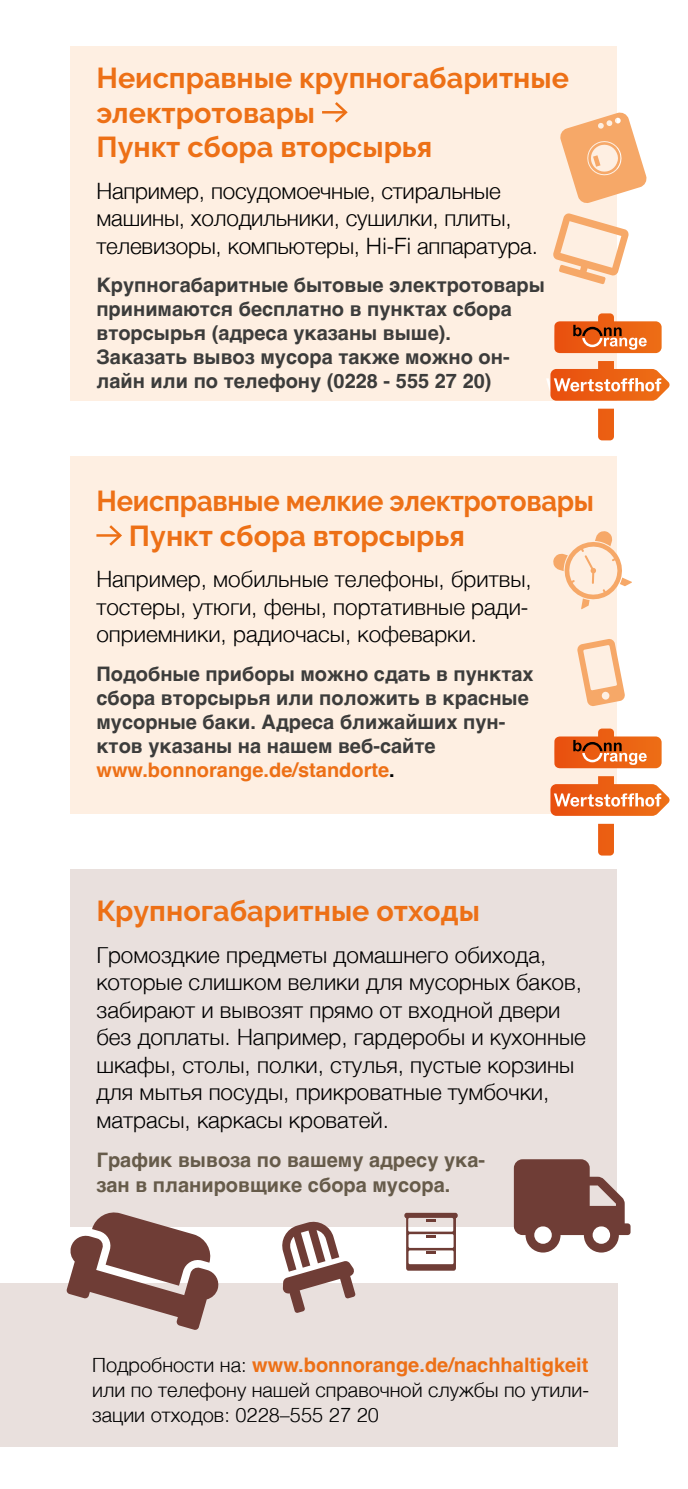
<style>
.page{position:relative;width:688px;height:1489px;background:#fff}
.page>*{position:absolute;margin:0;border:0;box-sizing:border-box;transform-origin:0 0}
.t1{font:700 28.75px/34.5px "Raleway";color:#ed7016}
.t2{font:700 28.75px/34.5px "Raleway";color:#ed7016;scale:.95 1}
.t3{font:300 22.5px/27.5px "Helvetica";color:#000}
.p3{font:700 20px/24px "Helvetica";color:#3c3c3b}
.p3-2{font:300 20px/25px "Helvetica";color:#000;text-align:justify}
.p3-3{font:700 20px/25px "Helvetica";color:#665b4a}
.s1{color:#ed7016}
.s2{color:#000}
.s3{font-weight:700;color:#ed7016}
</style>
<div class="page">
<div style="left:0;top:1283px;width:617px;height:163px;background:#e9e0dd"></div>
<div style="left:71px;top:46px;width:546px;height:355px;background:#feefe2"></div>
<div style="left:71px;top:456px;width:546px;height:358px;background:#feefe2"></div>
<div style="left:71px;top:868px;width:546px;height:358px;background:#e9e0dd"></div>
<svg style="left:577px;top:639px;width:48px;height:67px"></svg>
<svg style="left:553px;top:213px;width:76px;height:71px"></svg>
<svg style="left:66px;top:1209px;width:154px;height:121px"></svg>
<svg style="left:560px;top:112px;width:87px;height:91px"></svg>
<svg style="left:553px;top:531px;width:78px;height:78px"></svg>
<svg style="left:404px;top:1212px;width:53px;height:58px"></svg>
<svg style="left:550px;top:728px;width:119px;height:127px"></svg>
<svg style="left:513px;top:1159px;width:117px;height:93px"></svg>
<svg style="left:280px;top:1221px;width:75px;height:91px"></svg>
<hr style="left:322px;top:111px;width:24px;height:2px;background:#ed7016">
<svg style="left:332px;top:102px;width:16px;height:21px"></svg>
<hr style="left:96px;top:534px;width:24px;height:2px;background:#ed7016">
<svg style="left:107px;top:525px;width:15px;height:21px"></svg>
<svg style="left:546px;top:313px;width:123px;height:127px"></svg>
<h2 class="t1" style="left:96px;top:61px;width:474px">Неисправные крупногабаритные электротовары<br>Пункт сбора вторсырья</h2>
<p class="t3" style="left:96px;top:175px;width:443px">Например, посудомоечные, стиральные машины, холодильники, сушилки, плиты, телевизоры, компьютеры, Hi-Fi аппаратура.</p>
<p class="p3" style="left:96px;top:275px;width:449px">Крупногабаритные бытовые электротовары принимаются бесплатно в пунктах сбора вторсырья (адреса указаны выше).<br>Заказать вывоз мусора также можно он&shy;лайн или по телефону (0228 - 555 27 20)</p>
<h2 class="t2" style="left:129px;top:484px;width:491px;text-indent:-33px">Неисправные мелкие электротовары<br>Пункт сбора вторсырья</h2>
<p class="t3" style="left:96px;top:564px;width:436px">Например, мобильные телефоны, бритвы, тостеры, утюги, фены, портативные ради&shy;оприемники, радиочасы, кофеварки.</p>
<p class="p3" style="left:96px;top:663px;width:438px">Подобные приборы можно сдать в пунктах сбора вторсырья или положить в красные мусорные баки. Адреса ближайших пун&shy;ктов указаны на нашем веб-сайте <span class="s1">www.bonnorange.de/standorte</span><span class="s2">.</span></p>
<h2 class="t1" style="left:96px;top:893px;width:385px">Крупногабаритные отходы</h2>
<p class="t3" style="left:96px;top:939px;width:491px">Громоздкие предметы домашнего обихода, которые слишком велики для мусорных баков, забирают и вывозят прямо от входной двери без доплаты. Например, гардеробы и кухонные шкафы, столы, полки, стулья, пустые корзины для мытья посуды, прикроватные тумбочки, матрасы, каркасы кроватей.</p>
<p class="p3-3" style="left:96px;top:1149px;width:390px">График вывоза по вашему адресу ука&shy;зан в планировщике сбора мусора.</p>
<p class="p3-2" style="left:92px;top:1350px;width:498px">Подробности на: <span class="s3">www.bonnorange.de/nachhaltigkeit </span>или по телефону нашей справочной службы по утили&shy;зации отходов: 0228–555 27 20</p>
</div>
